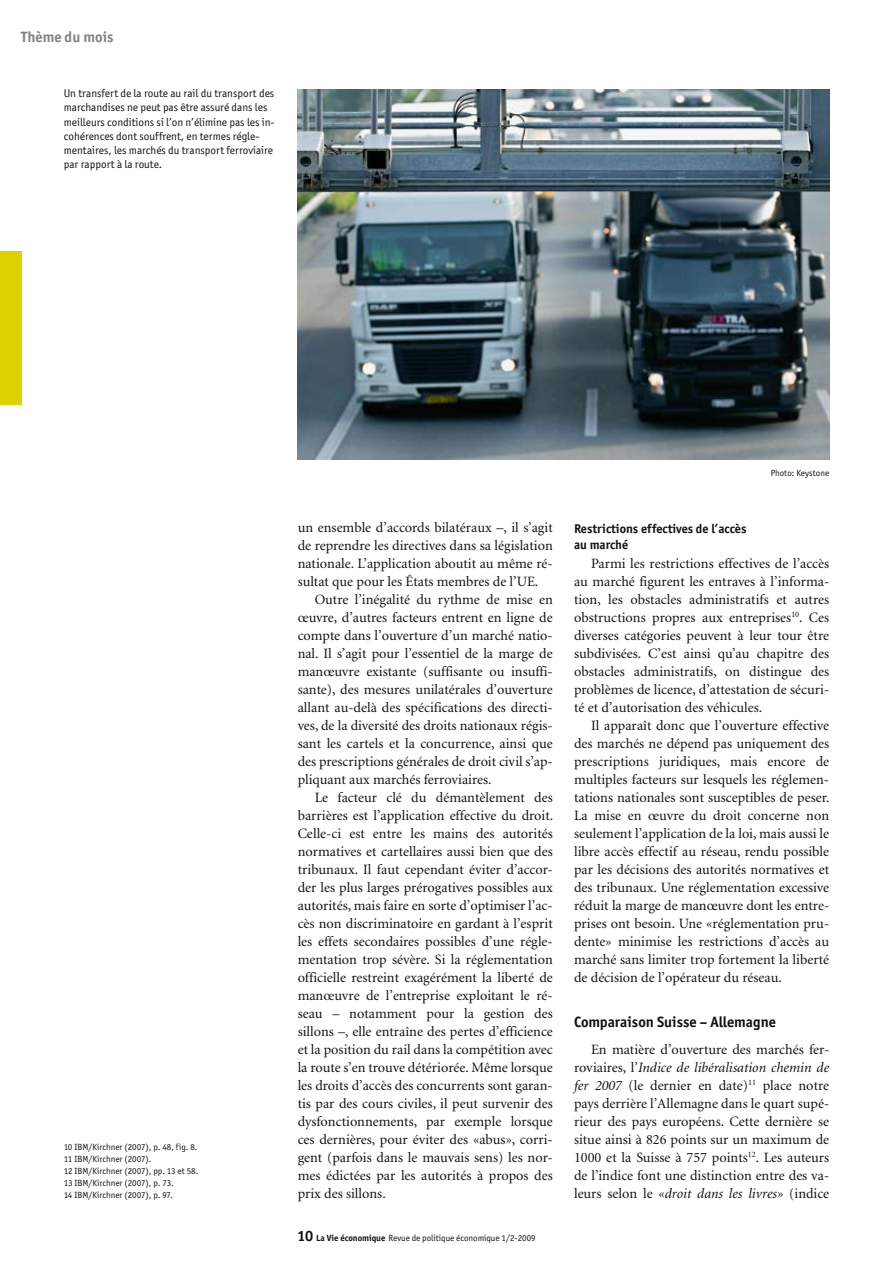
<style>
.page{position:relative;width:893px;height:1263px;background:#fff}
.page>*{position:absolute;margin:0;border:0;box-sizing:border-box;transform-origin:0 0}
.t1{font:700 15px "Officina San ITC";color:#111212}
.t2{font:700 15px "Officina San ITC";letter-spacing:.005em;color:#818181}
.t3{font:14.25px/18px "Minion";color:#111212;text-align:justify}
.t4{font:700 12.75px/16.5px "Officina San ITC";color:#111212}
.t5{font:11.25px/14.2px "Officina San ITC";color:#111212}
.t6{font:9px/12px "Officina San ITC";color:#111212}
.s1{font-weight:700;font-size:15px}
.s2{font-weight:700}
.s3{font-style:italic}
</style>
<div class="page">
<div style="left:0;top:252px;width:21px;height:153px;background:#ddd200"></div>
<img style="left:298px;top:89px;width:531px;height:370px">
<p class="t2" style="left:21px;top:27px;width:94px">Thème du mois</p>
<p class="t5" style="left:64px;top:86px;width:212px">Un transfert de la route au rail du transport des marchandises ne peut pas être assuré dans les meilleurs conditions si l’on n’élimine pas les in&shy;cohérences dont souffrent, en termes régle&shy;mentaires, les marchés du transport ferroviaire par rapport à la route.</p>
<p class="t6" style="left:64px;top:1140px;width:136px">10 IBM/Kirchner (2007), p. 48, fig. 8.<br>11 IBM/Kirchner (2007).<br>12 IBM/Kirchner (2007), pp. 13 et 58.<br>13 IBM/Kirchner (2007), p. 73.<br>14 IBM/Kirchner (2007), p. 97.</p>
<p class="t3" style="left:298px;top:518px;width:257px">un ensemble d’accords bilatéraux –, il s’agit de reprendre les directives dans sa législation nationale. L’application aboutit au même ré&shy;sultat que pour les États membres de l’UE.</p>
<p class="t3" style="left:298px;top:590px;width:257px;text-indent:17px">Outre l’inégalité du rythme de mise en œuvre, d’autres facteurs entrent en ligne de compte dans l’ouverture d’un marché natio&shy;nal. Il s’agit pour l’essentiel de la marge de manœuvre existante (suffisante ou insuffi&shy;sante), des mesures unilatérales d’ouverture allant au-delà des spécifications des directi&shy;ves, de la diversité des droits nationaux régis&shy;sant les cartels et la concurrence, ainsi que des prescriptions générales de droit civil s’ap&shy;pliquant aux marchés ferroviaires.</p>
<p class="t3" style="left:298px;top:788px;width:257px;text-indent:17px">Le facteur clé du démantèlement des barrières est l’application effective du droit.<br>Celle-ci est entre les mains des autorités normatives et cartellaires aussi bien que des tribunaux. Il faut cependant éviter d’accor&shy;der les plus larges prérogatives possibles aux autorités, mais faire en sorte d’optimiser l’ac&shy;cès non discriminatoire en gardant à l’esprit les effets secondaires possibles d’une régle&shy;mentation trop sévère. Si la réglementation officielle restreint exagérément la liberté de manœuvre de l’entreprise exploitant le ré&shy;seau – notamment pour la gestion des sillons –, elle entraîne des pertes d’efficience et la position du rail dans la compétition avec la route s’en trouve détériorée. Même lorsque les droits d’accès des concurrents sont garan&shy;tis par des cours civiles, il peut survenir des dysfonctionnements, par exemple lorsque ces dernières, pour éviter des «abus», corri&shy;gent (parfois dans le mauvais sens) les nor&shy;mes édictées par les autorités à propos des prix des sillons.</p>
<p class="t6" style="left:298px;top:1232px;width:239px"><span class="s1">10</span> <span class="s2">La Vie économique</span> Revue de politique économique 1/2-2009</p>
<p class="t6" style="left:771px;top:467px;width:60px">Photo: Keystone</p>
<p class="t4" style="left:574px;top:520px;width:174px">Restrictions effectives de l’accès au marché</p>
<p class="t3" style="left:574px;top:554px;width:257px;text-indent:17px">Parmi les restrictions effectives de l’accès au marché figurent les entraves à l’informa&shy;tion, les obstacles administratifs et autres obstructions propres aux entreprises<sup>10</sup>. Ces diverses catégories peuvent à leur tour être subdivisées. C’est ainsi qu’au chapitre des obstacles administratifs, on distingue des problèmes de licence, d’attestation de sécuri&shy;té et d’autorisation des véhicules.</p>
<p class="t3" style="left:574px;top:716px;width:257px;text-indent:17px">Il apparaît donc que l’ouverture effective des marchés ne dépend pas uniquement des prescriptions juridiques, mais encore de multiples facteurs sur lesquels les réglemen&shy;tations nationales sont susceptibles de peser.<br>La mise en œuvre du droit concerne non seulement l’application de la loi, mais aussi le libre accès effectif au réseau, rendu possible par les décisions des autorités normatives et des tribunaux. Une réglementation excessive réduit la marge de manœuvre dont les entre&shy;prises ont besoin. Une «réglementation pru&shy;dente» minimise les restrictions d’accès au marché sans limiter trop fortement la liberté de décision de l’opérateur du réseau.</p>
<p class="t1" style="left:574px;top:1012px;width:203px">Comparaison Suisse – Allemagne</p>
<p class="t3" style="left:574px;top:1040px;width:257px;text-indent:17px">En matière d’ouverture des marchés fer&shy;roviaires, l’<span class="s3">Indice de libéralisation chemin de fer 2007</span> (le dernier en date)<sup>11</sup> place notre pays derrière l’Allemagne dans le quart supé&shy;rieur des pays européens. Cette dernière se situe ainsi à 826 points sur un maximum de 1000 et la Suisse à 757 points<sup>12</sup>. Les auteurs de l’indice font une distinction entre des va&shy;leurs selon le <span class="s3">«droit dans les livres»</span> (indice</p>
</div>
